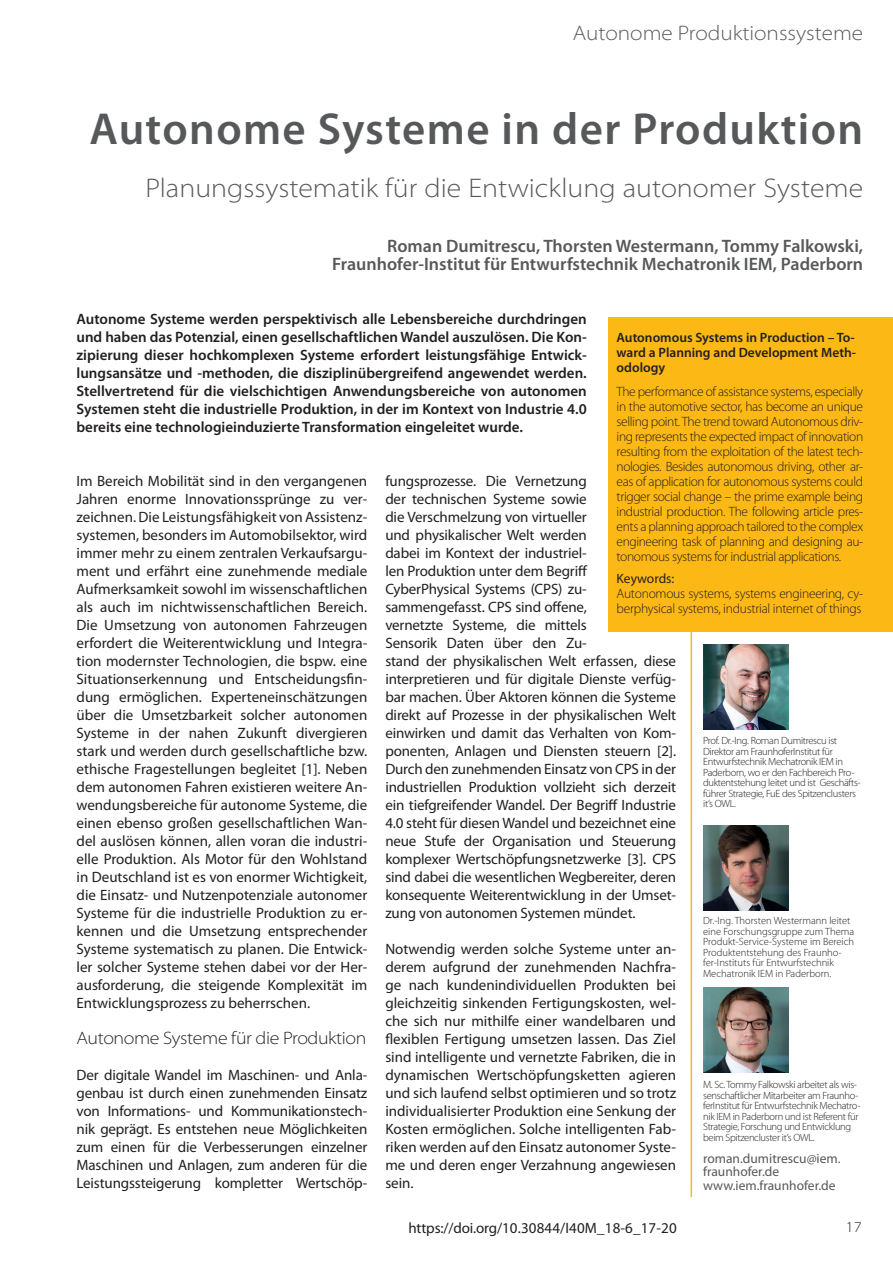
<style>
.page{position:relative;width:893px;height:1263px;background:#fff}
.page>*{position:absolute;margin:0;border:0;box-sizing:border-box;transform-origin:0 0}
.titel{font:600 45px "Myriad Pro";letter-spacing:.03em;color:#57585a}
.obertitel{font:300 semi-expanded 27px "Myriad Pro";color:#57585a}
.t1{font:300 semi-expanded 21px "Myriad Pro";color:#57585a}
.autoren{font:600 18px/18px "Myriad Pro";color:#57585a;text-align:right}
.subhead{font:300 semi-expanded 18px "Myriad Pro";letter-spacing:-.02em;color:#231f20}
.t2{font:15px/18px "Myriad Pro";letter-spacing:-.01em;color:#231f20;text-align:justify}
.abstract{font:600 15px/18px "Myriad Pro";color:#231f20;text-align:justify}
.t3{font:15px "Myriad Pro";letter-spacing:.01em;color:#231f20}
.seitenzahl_rechts{font:300 semi-expanded 15px "Myriad Pro";color:#231f20}
.englischtext{font:300 13.5px/15px "Myriad Pro";letter-spacing:-.02em;color:#231f20;text-align:justify}
.englischtitel{font:600 13.5px/15px "Myriad Pro";color:#231f20;text-align:justify}
.Kontaktadresse{font:13.5px/13.5px "Myriad Pro";color:#57585a}
.englischsubhead{font:13.5px "Myriad Pro";color:#231f20}
.lebenslauf{font:300 10.5px/10.5px "Myriad Pro";letter-spacing:-.03em;color:#231f20}
.lebenslauf-2{font:300 10.5px/10.5px "Myriad Pro";color:#231f20}
</style>
<div class="page">
<hr style="left:691px;top:113px;width:1px;height:1084px;background:#fcb814">
<div style="left:608px;top:317px;width:285px;height:314px;background:#fcb814"></div>
<img style="left:703px;top:988px;width:85px;height:85px">
<img style="left:703px;top:825px;width:85px;height:85px">
<img style="left:703px;top:644px;width:85px;height:85px">
<h3 class="t1" style="left:573px;top:21px;width:292px">Autonome Produktionssysteme</h3>
<p class="titel" style="left:89px;top:104px;width:775px">Autonome Systeme in der Produktion</p>
<p class="obertitel" style="left:145px;top:172px;width:719px">Planungssystematik für die Entwicklung autonomer Systeme</p>
<p class="autoren" style="left:332px;top:237px;width:533px">Roman Dumitrescu, Thorsten Westermann, Tommy Falkowski,<br>Fraunhofer-Institut für Entwurfstechnik Mechatronik IEM, Paderborn</p>
<p class="abstract" style="left:77px;top:310px;width:512px">Autonome Systeme werden perspektivisch alle Lebensbereiche durchdringen und haben das Potenzial, einen gesellschaftlichen Wandel auszulösen. Die Kon&shy;zipierung dieser hochkomplexen Systeme erfordert leistungsfähige Entwick&shy;lungsansätze und -methoden, die disziplinübergreifend angewendet werden.<br>Stellvertretend für die vielschichtigen Anwendungsbereiche von autonomen Systemen steht die industrielle Produktion, in der im Kontext von Industrie 4.0 bereits eine technologieinduzierte Transformation eingeleitet wurde.</p>
<p class="englischtitel" style="left:617px;top:330px;width:241px">Autonomous Systems in Production – To&shy;ward a Planning and Development Meth&shy;odology</p>
<p class="englischtext" style="left:617px;top:384px;width:248px">The performance of assistance systems, especially in the automotive sector, has become an unique selling point. The trend toward Autonomous driv&shy;ing represents the expected impact of innovation resulting from the exploitation of the latest tech&shy;nologies. Besides autonomous driving, other ar&shy;eas of application for autonomous systems could trigger social change – the prime example being industrial production. The following article pres&shy;ents a planning approach tailored to the complex engineering task of planning and designing au&shy;tonomous systems for industrial applications.</p>
<p class="englischsubhead" style="left:617px;top:571px;width:59px">Keywords:</p>
<p class="englischtext" style="left:617px;top:586px;width:248px">Autonomous systems, systems engineering, cy&shy;berphysical systems, industrial internet of things</p>
<p class="t2" style="left:385px;top:472px;width:292px;text-align:left">fungsprozesse. Die Vernetzung<br>der technischen Systeme sowie<br>die Verschmelzung von virtueller<br>und physikalischer Welt werden<br>dabei im Kontext der industriel-<br>len Produktion unter dem Begriff<br>CyberPhysical Systems (CPS) zu&shy;sammengefasst. CPS sind offene,<br>vernetzte Systeme, die mittels<br>Sensorik Daten über den Zu-<br>stand der physikalischen Welt erfassen, diese interpretieren und für digitale Dienste verfüg&shy;bar machen. Über Aktoren können die Systeme direkt auf Prozesse in der physikalischen Welt einwirken und damit das Verhalten von Kom&shy;ponenten, Anlagen und Diensten steuern [2].<br>Durch den zunehmenden Einsatz von CPS in der industriellen Produktion vollzieht sich derzeit ein tiefgreifender Wandel. Der Begriff Industrie 4.0 steht für diesen Wandel und bezeichnet eine neue Stufe der Organisation und Steuerung komplexer Wertschöpfungsnetzwerke [3]. CPS sind dabei die wesentlichen Wegbereiter, deren konsequente Weiterentwicklung in der Umset&shy;zung von autonomen Systemen mündet.</p>
<p class="t2" style="left:385px;top:940px;width:292px">Notwendig werden solche Systeme unter an&shy;derem aufgrund der zunehmenden Nachfra&shy;ge nach kundenindividuellen Produkten bei gleichzeitig sinkenden Fertigungskosten, wel&shy;che sich nur mithilfe einer wandelbaren und flexiblen Fertigung umsetzen lassen. Das Ziel sind intelligente und vernetzte Fabriken, die in dynamischen Wertschöpfungsketten agieren und sich laufend selbst optimieren und so trotz individualisierter Produktion eine Senkung der Kosten ermöglichen. Solche intelligenten Fab&shy;riken werden auf den Einsatz autonomer Syste&shy;me und deren enger Verzahnung angewiesen sein.</p>
<p class="t2" style="left:77px;top:472px;width:292px">Im Bereich Mobilität sind in den vergangenen Jahren enorme Innovationssprünge zu ver&shy;zeichnen. Die Leistungsfähigkeit von Assistenz&shy;systemen, besonders im Automobilsektor, wird immer mehr zu einem zentralen Verkaufsargu&shy;ment und erfährt eine zunehmende mediale Aufmerksamkeit sowohl im wissenschaftlichen als auch im nichtwissenschaftlichen Bereich.<br>Die Umsetzung von autonomen Fahrzeugen erfordert die Weiterentwicklung und Integra&shy;tion modernster Technologien, die bspw. eine Situationserkennung und Entscheidungsfin&shy;dung ermöglichen. Experteneinschätzungen über die Umsetzbarkeit solcher autonomen Systeme in der nahen Zukunft divergieren stark und werden durch gesellschaftliche bzw. ethische Fragestellungen begleitet [1]. Neben dem autonomen Fahren existieren weitere An&shy;wendungsbereiche für autonome Systeme, die einen ebenso großen gesellschaftlichen Wan&shy;del auslösen können, allen voran die industri&shy;elle Produktion. Als Motor für den Wohlstand in Deutschland ist es von enormer Wichtigkeit, die Einsatz- und Nutzenpotenziale autonomer Systeme für die industrielle Produktion zu er&shy;kennen und die Umsetzung entsprechender Systeme systematisch zu planen. Die Entwick&shy;ler solcher Systeme stehen dabei vor der Her&shy;ausforderung, die steigende Komplexität im Entwicklungsprozess zu beherrschen.</p>
<p class="subhead" style="left:77px;top:1028px;width:291px">Autonome Systeme für die Produktion</p>
<p class="t2" style="left:77px;top:1066px;width:292px">Der digitale Wandel im Maschinen- und Anla&shy;genbau ist durch einen zunehmenden Einsatz von Informations- und Kommunikationstech&shy;nik geprägt. Es entstehen neue Möglichkeiten zum einen für die Verbesserungen einzelner Maschinen und Anlagen, zum anderen für die Leistungssteigerung kompletter Wertschöp-</p>
<p class="lebenslauf" style="left:703px;top:736px;width:159px">Prof. Dr.-Ing. Roman Dumitrescu ist Direktor am FraunhoferInstitut für Entwurfstechnik Mechatronik IEM in Paderborn, wo er den Fachbereich Pro&shy;duktentstehung leitet und ist Geschäfts&shy;führer Strategie, FuE des Spitzenclusters it‘s OWL.</p>
<p class="lebenslauf-2" style="left:703px;top:916px;width:153px">Dr.-Ing. Thorsten Westermann leitet eine Forschungsgruppe zum Thema Produkt-Service-Systeme im Bereich Produktentstehung des Fraunho&shy;fer-Instituts für Entwurfstechnik Mechatronik IEM in Paderborn.</p>
<p class="lebenslauf" style="left:703px;top:1079px;width:159px">M. Sc. Tommy Falkowski arbeitet als wis&shy;senschaftlicher Mitarbeiter am Fraunho&shy;ferInstitut für Entwurfstechnik Mechatro&shy;nik IEM in Paderborn und ist Referent für Strategie, Forschung und Entwicklung beim Spitzencluster it’s OWL.</p>
<p class="Kontaktadresse" style="left:703px;top:1151px;width:139px">roman.dumitrescu@iem. fraunhofer.de</p>
<p class="Kontaktadresse" style="left:703px;top:1178px;width:134px">www.iem.fraunhofer.de</p>
<p class="t3" style="left:408px;top:1220px;width:270px">https://doi.org/10.30844/I40M_18-6_17-20</p>
<p class="seitenzahl_rechts" style="left:846px;top:1219px;width:17px">17</p>
</div>
